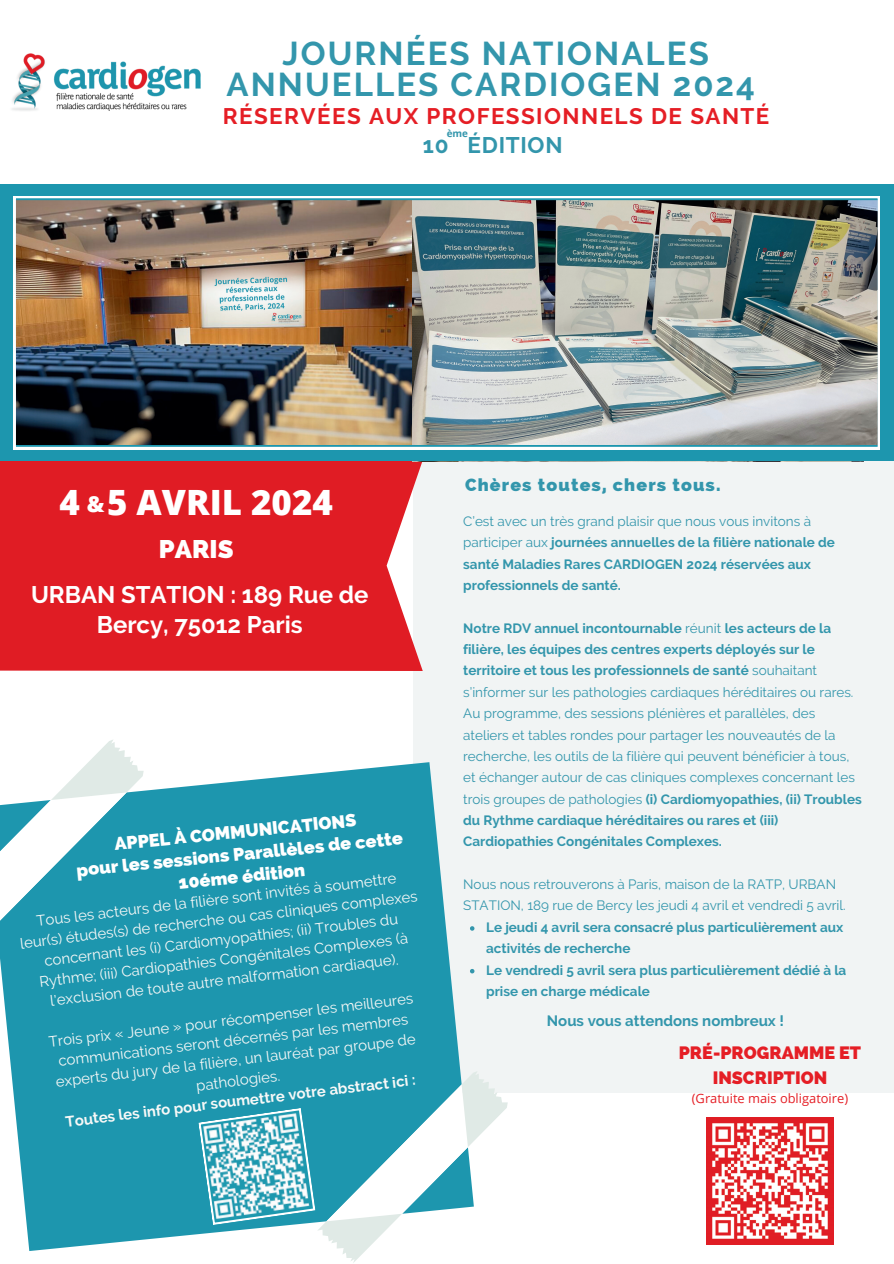
<style>
.page{position:relative;width:894px;height:1264px;background:#fff}
.page>*{position:absolute;margin:0;border:0;box-sizing:border-box;transform-origin:0 0}
.t1{font:800 34.8px "Open Sans";color:#fff}
.t2{font:700 32.85px/31.5px "Raleway";letter-spacing:.065em;color:#3396ac;text-align:center}
.t3{font:800 25.65px "Raleway";color:#fff}
.t4{font:700 23.85px/30.3px "Raleway";color:#fff;text-align:center}
.t5{font:700 22.5px "Raleway";letter-spacing:.03em;color:#3396ac}
.t6{font:700 22.35px "Raleway";letter-spacing:.065em;color:#e51e25}
.t7{font:800 22.2px "Open Sans";color:#fff}
.t8{font:800 18px/22.5px "Raleway";color:#fff;text-align:center}
.t9{font:800 18px/24.8px "Raleway";color:#e51e25;text-align:center}
.t10{font:800 17.7px "Raleway";letter-spacing:.065em;color:#3396ac}
.t11{font:15px/20.2px "Raleway";color:#f7f8f7;text-align:center}
.t12{font:700 15px "Raleway";color:#f7f8f7}
.t13{font:700 15px "Raleway";color:#3396ac}
.t14{font:13.5px/21.3px "Raleway";color:#3396ac}
.t15{font:700 13.5px/21.3px "Raleway";color:#3396ac}
.t16{font:12.9px "Open Sans";color:#e51e25}
.t17{font:700 9.9px "Open Sans";color:#3396ac}
.s1{font-weight:400}
.s2{font-weight:700}
</style>
<div class="page">
<img style="left:12px;top:53px;width:189px;height:58px">
<img style="left:706px;top:1117px;width:127px;height:127px">
<div style="left:413px;top:357px;width:480px;height:736px;background:#f1f4f4"></div>
<div style="left:0;top:461px;width:422px;height:210px;background:#e01c24"></div>
<svg style="left:0;top:762px;width:461px;height:488px;fill:#1d96ae"></svg>
<svg style="left:0;top:740px;width:144px;height:184px"></svg>
<svg style="left:198px;top:1071px;width:309px;height:192px"></svg>
<div style="left:0;top:184px;width:893px;height:277px;background:#1d96ae"></div>
<svg style="left:470px;top:926px;width:4px;height:4px"></svg>
<svg style="left:470px;top:969px;width:4px;height:4px"></svg>
<img style="left:14px;top:196px;width:865px;height:253px">
<h2 class="t2" style="left:226px;top:37px;width:530px">JOURNÉES NATIONALES<br>ANNUELLES CARDIOGEN 2024</h2>
<h3 class="t6" style="left:223px;top:103px;width:548px">RÉSERVÉES AUX PROFESSIONNELS DE SANTÉ</h3>
<p class="t17" style="left:446px;top:126px;width:23px">ème</p>
<h3 class="t5" style="left:423px;top:132px;width:141px">10 ÉDITION</h3>
<h1 class="t1" style="left:60px;top:475px;width:275px">4 5 AVRIL 2024</h1>
<h3 class="t3" style="left:159px;top:534px;width:76px">PARIS</h3>
<h3 class="t7" style="left:87px;top:487px;width:19px">&amp;</h3>
<h3 class="t4" style="left:31px;top:579px;width:339px">URBAN STATION : 189 Rue de<br>Bercy, 75012 Paris</h3>
<h3 class="t8" style="left:73px;top:837px;width:329px;rotate:-6deg">APPEL À COMMUNICATIONS<br>pour les sessions Parallèles de cette<br>10éme édition</h3>
<p class="t11" style="left:16px;top:913px;width:401px;rotate:-7deg">Tous les acteurs de la filière sont invités à soumettre leur(s) études(s) de recherche ou cas cliniques complexes concernant les (i) Cardiomyopathies; (ii) Troubles du Rythme; (iii) Cardiopathies Congénitales Complexes (à l’exclusion de toute autre malformation cardiaque).</p>
<p class="t11" style="left:48px;top:1032px;width:368px;rotate:-7deg">Trois prix « Jeune » pour récompenser les meilleures communications seront décernés par les membres experts du jury de la filière, un lauréat par groupe de pathologies.</p>
<p class="t12" style="left:65px;top:1113px;width:353px;rotate:-7deg">Toutes les info pour soumettre votre abstract ici :</p>
<h3 class="t10" style="left:465px;top:474px;width:257px">Chères toutes, chers tous.</h3>
<p class="t15" style="left:463px;top:510px;width:373px"><span class="s1">C’est avec un très grand plaisir que nous vous invitons à participer aux</span> journées annuelles de la filière nationale de santé Maladies Rares CARDIOGEN 2024 réservées aux professionnels de santé.</p>
<p class="t14" style="left:463px;top:617px;width:400px"><span class="s2">Notre RDV annuel incontournable</span> réunit <span class="s2">les acteurs de la filière, les équipes des centres experts déployés sur le territoire et tous les professionnels de santé</span> souhaitant s’informer sur les pathologies cardiaques héréditaires ou rares.<br>Au programme, des sessions plénières et parallèles, des ateliers et tables rondes pour partager les nouveautés de la recherche, les outils de la filière qui peuvent bénéficier à tous, et échanger autour de cas cliniques complexes concernant les trois groupes de pathologies <span class="s2">(i) Cardiomyopathies, (ii) Troubles du Rythme cardiaque héréditaires ou rares et (iii)<br>Cardiopathies Congénitales Complexes.</span></p>
<p class="t14" style="left:463px;top:873px;width:384px">Nous nous retrouverons à Paris, maison de la RATP, URBAN<br>STATION, 189 rue de Bercy les jeudi 4 avril et vendredi 5 avril.</p>
<p class="t15" style="left:486px;top:916px;width:361px">Le jeudi 4 avril sera consacré plus particulièrement aux activités de recherche<br>Le vendredi 5 avril sera plus particulièrement dédié à la prise en charge médicale</p>
<p class="t13" style="left:546px;top:1012px;width:239px">Nous vous attendons nombreux !</p>
<h3 class="t9" style="left:678px;top:1040px;width:184px">PRÉ-PROGRAMME ET<br>INSCRIPTION</h3>
<p class="t16" style="left:691px;top:1089px;width:158px">(Gratuite mais obligatoire)</p>
</div>
